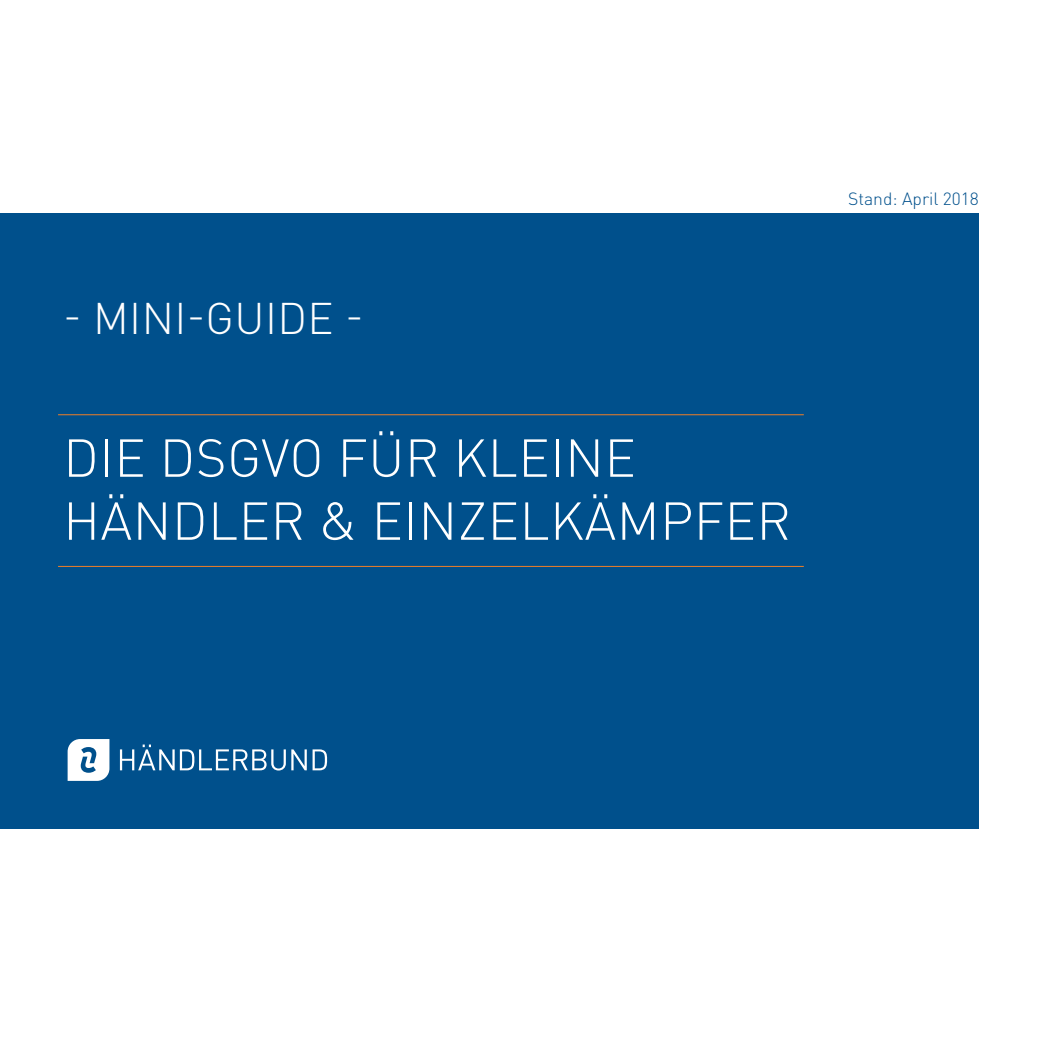
<style>
.page{position:relative;width:1042px;height:1042px;background:#fff}
.page>*{position:absolute;margin:0;border:0;box-sizing:border-box;transform-origin:0 0}
.t1{font:300 52.5px/63px "DIN Pro";letter-spacing:.01em;color:#fff}
.t2{font:300 43.75px "DIN Pro";letter-spacing:.01em;color:#fff}
.t3{font:300 17.5px "DIN Pro";color:#00508c}
</style>
<div class="page">
<div style="left:0;top:213px;width:979px;height:615px;background:#00508c"></div>
<hr style="left:58px;top:414px;width:746px;height:1px;background:#f07e26">
<hr style="left:58px;top:566px;width:746px;height:1px;background:#f07e26">
<svg style="left:120px;top:744px;width:207px;height:26px"></svg>
<svg style="left:68px;top:739px;width:41px;height:42px;background:#d4e1eb"></svg>
<p class="t2" style="left:63px;top:288px;width:302px">- MINI-GUIDE -</p>
<p class="t1" style="left:63px;top:424px;width:729px">DIE DSGVO FÜR KLEINE<br>HÄNDLER &amp; EINZELKÄMPFER</p>
<p class="t3" style="left:848px;top:186px;width:132px">Stand: April 2018</p>
</div>
